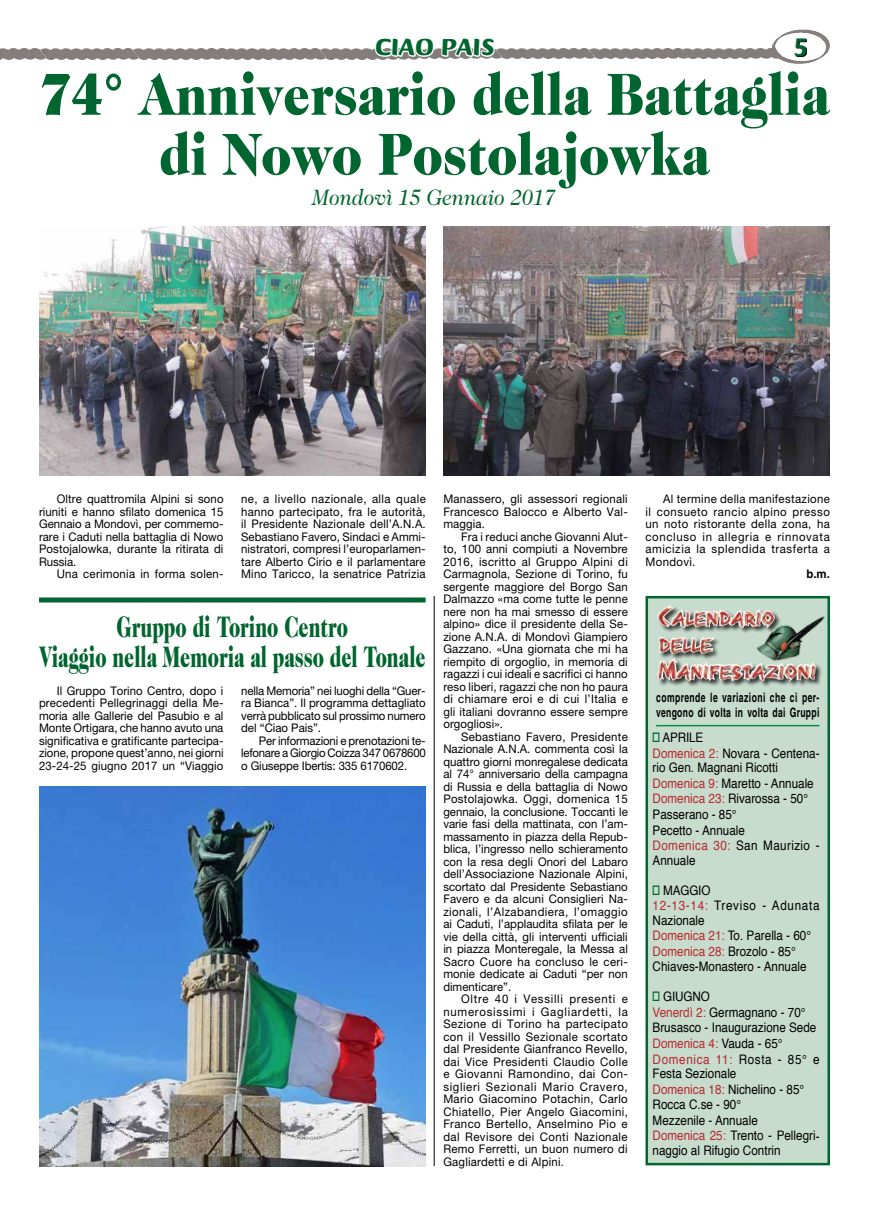
<style>
.page{position:relative;width:869px;height:1205px;background:#fff}
.page>*{position:absolute;margin:0;border:0;box-sizing:border-box;transform-origin:0 0}
.t1{font:900 60px/60px "Caslon 224 Std";color:#00652e;text-align:center;scale:.87 1}
.t2{font:900 30px/30px "Caslon 224 Std";color:#00652e;text-align:center;scale:.65 1}
.t3{font:700 27.5px "Briem Script Std";color:#00652e}
.t4{font:900 25px "Briem Script Std";color:#00652e}
.t5{font:italic 22.5px "Caslon 224 Std";color:#00652e;scale:.9 1}
.t6{font:13.12px/15.6px "Helvetica";color:#000;scale:.89 1}
.t7{font:13.12px/15.6px "Helvetica";letter-spacing:.06em;color:#000;scale:.89 1}
.t8{font:700 13px/14.4px "Helvetica LT Std";letter-spacing:.04em;color:#000;scale:.66 1}
.t9{font:11.88px/12.5px "Helvetica Neue LT Std";letter-spacing:.01em;color:#000;text-align:justify;scale:.96 1}
.t10{font:700 11.88px "Helvetica LT Std";color:#000;scale:.96 1}
.s1{color:#00652e}
.s2{color:#b8292f}
</style>
<div class="page">
<img style="left:46px;top:49px;width:86px;height:10px">
<img style="left:132px;top:49px;width:94px;height:10px">
<img style="left:226px;top:49px;width:93px;height:10px">
<img style="left:319px;top:49px;width:54px;height:10px">
<img style="left:496px;top:49px;width:92px;height:10px">
<img style="left:588px;top:49px;width:93px;height:10px">
<img style="left:681px;top:49px;width:90px;height:10px">
<img style="left:1px;top:49px;width:45px;height:10px">
<svg style="left:771px;top:30px;width:58px;height:34px"></svg>
<div style="left:39px;top:597px;width:386px;height:5px;background:#00652e"></div>
<img style="left:443px;top:226px;width:386px;height:249px">
<img style="left:39px;top:226px;width:386px;height:249px">
<img style="left:39px;top:787px;width:386px;height:379px">
<div style="left:645px;top:596px;width:184px;height:569px;background:#c8dcce;border:2px solid #00652e"></div>
<hr style="left:656px;top:725px;width:163px;height:1px;background:#008c44">
<div style="left:656px;top:605px;width:166px;height:84px;background:#000;opacity:.75"></div>
<img style="left:657px;top:605px;width:62px;height:23px">
<img style="left:754px;top:612px;width:71px;height:49px">
<hr style="left:433px;top:596px;width:1px;height:570px;background:#000">
<svg style="left:373px;top:48px;width:123px;height:11px"></svg>
<h3 class="t3" style="left:793px;top:32px;width:17px">5</h3>
<h1 class="t1" style="left:39px;top:64px;width:909px">74° Anniversario della Battaglia di Nowo Postolajowka</h1>
<h3 class="t5" style="left:313px;top:184px;width:272px">Mondovì 15 Gennaio 2017</h3>
<h3 class="t4" style="left:375px;top:33px;width:121px">CIAO PAIS</h3>
<p class="t9" style="left:39px;top:492px;width:194px;text-indent:18px">Oltre quattromila Alpini si sono riuniti e hanno sfilato domenica 15<br>Gennaio a Mondovì, per commemo&shy;rare i Caduti nella battaglia di Nowo Postojalowka, durante la ritirata di Russia.</p>
<p class="t9" style="left:57px;top:568px;width:175px">Una cerimonia in forma solen-</p>
<h2 class="t2" style="left:39px;top:612px;width:596px">Gruppo di Torino Centro<br>Viaggio nella Memoria al passo del Tonale</h2>
<p class="t9" style="left:241px;top:492px;width:194px">ne, a livello nazionale, alla quale hanno partecipato, fra le autorità, il Presidente Nazionale dell’A.N.A.<br>Sebastiano Favero, Sindaci e Ammi&shy;nistratori, compresi l’europarlamen&shy;tare Alberto Cirio e il parlamentare Mino Taricco, la senatrice Patrizia</p>
<p class="t9" style="left:443px;top:492px;width:193px">Manassero, gli assessori regionali Francesco Balocco e Alberto Val&shy;maggia.</p>
<p class="t9" style="left:443px;top:530px;width:194px;text-indent:18px">Fra i reduci anche Giovanni Alut&shy;to, 100 anni compiuti a Novembre 2016, iscritto al Gruppo Alpini di Carmagnola, Sezione di Torino, fu sergente maggiore del Borgo San Dalmazzo «ma come tutte le penne nere non ha mai smesso di essere alpino» dice il presidente della Se&shy;zione A.N.A. di Mondovì Giampiero Gazzano. «Una giornata che mi ha riempito di orgoglio, in memoria di ragazzi i cui ideali e sacrifici ci hanno reso liberi, ragazzi che non ho paura di chiamare eroi e di cui l’Italia e gli italiani dovranno essere sempre orgogliosi».</p>
<p class="t9" style="left:443px;top:730px;width:194px;text-indent:18px">Sebastiano Favero, Presidente Nazionale A.N.A. commenta così la quattro giorni monregalese dedicata al 74° anniversario della campagna di Russia e della battaglia di Nowo Postolajowka. Oggi, domenica 15 gennaio, la conclusione. Toccanti le varie fasi della mattinata, con l’am&shy;massamento in piazza della Repub&shy;blica, l’ingresso nello schieramento con la resa degli Onori del Labaro dell’Associazione Nazionale Alpini, scortato dal Presidente Sebastiano Favero e da alcuni Consiglieri Na&shy;zionali, l’Alzabandiera, l’omaggio ai Caduti, l’applaudita sfilata per le vie della città, gli interventi ufficiali in piazza Monteregale, la Messa al Sacro Cuore ha concluso le ceri&shy;monie dedicate ai Caduti “per non dimenticare”.</p>
<p class="t9" style="left:443px;top:993px;width:194px;text-indent:18px">Oltre 40 i Vessilli presenti e numerosissimi i Gagliardetti, la Sezione di Torino ha partecipato con il Vessillo Sezionale scortato dal Presidente Gianfranco Revello, dai Vice Presidenti Claudio Colle e Giovanni Ramondino, dai Con&shy;siglieri Sezionali Mario Cravero, Mario Giacomino Potachin, Carlo Chiatello, Pier Angelo Giacomini, Franco Bertello, Anselmino Pio e dal Revisore dei Conti Nazionale Remo Ferretti, un buon numero di Gagliardetti e di Alpini.</p>
<p class="t9" style="left:39px;top:684px;width:194px;text-indent:18px">Il Gruppo Torino Centro, dopo i precedenti Pellegrinaggi della Me&shy;moria alle Gallerie del Pasubio e al Monte Ortigara, che hanno avuto una significativa e gratificante partecipa&shy;zione, propone quest’anno, nei giorni 23-24-25 giugno 2017 un “Viaggio</p>
<p class="t9" style="left:241px;top:684px;width:193px">nella Memoria” nei luoghi della “Guer&shy;ra Bianca”. Il programma dettagliato verrà pubblicato sul prossimo numero del “Ciao Pais”.</p>
<p class="t9" style="left:241px;top:734px;width:194px;text-indent:18px">Per informazioni e prenotazioni te&shy;lefonare a Giorgio Coizza 347 0678600 o Giuseppe Ibertis: 335 6170602.</p>
<p class="t9" style="left:645px;top:493px;width:193px;text-indent:18px">Al termine della manifestazione il consueto rancio alpino presso un noto ristorante della zona, ha concluso in allegria e rinnovata amicizia la splendida trasferta a Mondovì.</p>
<p class="t10" style="left:806px;top:567px;width:26px">b.m.</p>
<p class="t8" style="left:656px;top:690px;width:249px">comprende le variazioni che ci per&shy;vengono di volta in volta dai Gruppi</p>
<p class="t6" style="left:652px;top:730px;width:189px"><span class="s1">✔</span> APRILE<br><span class="s2">Domenica 2:</span> Novara - Centena-</p>
<p class="t6" style="left:652px;top:760px;width:189px">rio Gen. Magnani Ricotti<br><span class="s2">Domenica 9:</span> Maretto - Annuale<br><span class="s2">Domenica 23:</span> Rivarossa - 50°<br>Passerano - 85°<br>Pecetto - Annuale<br><span class="s2">Domenica 30:</span> San Maurizio -</p>
<p class="t6" style="left:652px;top:852px;width:50px">Annuale</p>
<p class="t7" style="left:652px;top:882px;width:189px"><span class="s1">✔</span> MAGGIO<br><span class="s2">12-13-14:</span> Treviso - Adunata</p>
<p class="t6" style="left:652px;top:912px;width:179px">Nazionale<br><span class="s2">Domenica 21:</span> To. Parella - 60°<br><span class="s2">Domenica 28:</span> Brozolo - 85°<br>Chiaves-Monastero - Annuale</p>
<p class="t6" style="left:652px;top:989px;width:189px"><span class="s1">✔</span> GIUGNO<br><span class="s2">Venerdì 2:</span> Germagnano - 70°<br>Brusasco - Inaugurazione Sede<br><span class="s2">Domenica 4:</span> Vauda - 65°<br><span class="s2">Domenica 11:</span> Rosta - 85° e</p>
<p class="t6" style="left:652px;top:1066px;width:189px">Festa Sezionale<br><span class="s2">Domenica 18:</span> Nichelino - 85°<br>Rocca C.se - 90°<br>Mezzenile - Annuale<br><span class="s2">Domenica 25:</span> Trento - Pellegri&shy;naggio al Rifugio Contrin</p>
</div>
